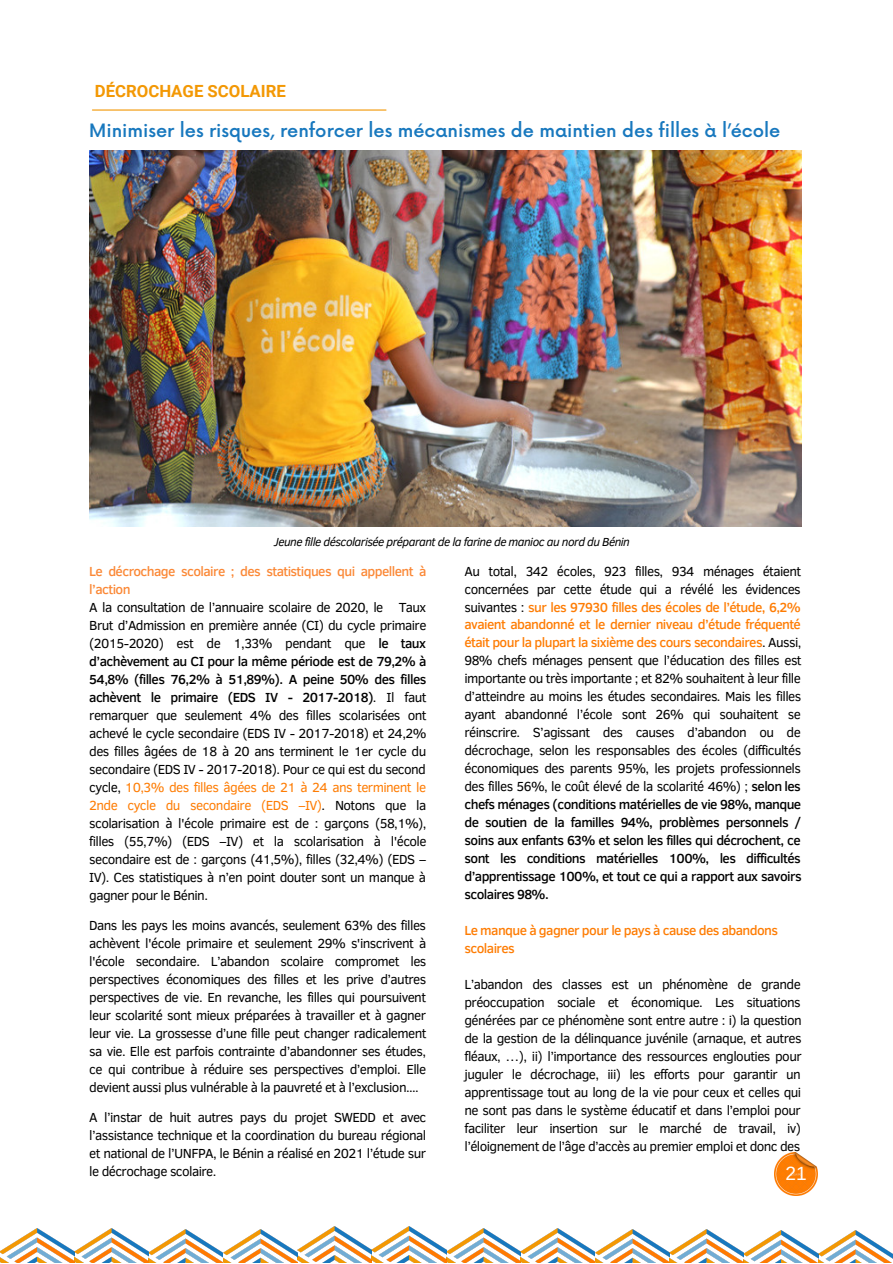
<style>
.page{position:relative;width:893px;height:1264px;background:#fff}
.page>*{position:absolute;margin:0;border:0;box-sizing:border-box;transform-origin:0 0}
.t1{font:19.05px "Arimo";color:#fff}
.t2{font:500 18px "Now";color:#1878be}
.t3{font:700 16.8px "Roboto";color:#f39804}
.t4{font:13.5px/18px "Clear Sans";letter-spacing:-.045em;color:#000;text-align:justify}
.t5{font:500 13.5px/18px "Clear Sans";letter-spacing:-.045em;color:#fb8836}
.t6{font:500 13.5px/18px "Clear Sans";letter-spacing:-.045em;color:#fe7c03}
.t7{font:italic 12px "Clear Sans";letter-spacing:-.045em;color:#000}
.s1{font-weight:500}
.s2{color:#fe7c03}
.s3{font-weight:500;color:#fe7c03}
</style>
<div class="page">
<img style="left:89px;top:151px;width:712px;height:375px">
<hr style="left:92px;top:109px;width:294px;height:2px;background:#f39804">
<img style="left:0;top:1228px;width:297px;height:34px">
<img style="left:297px;top:1226px;width:149px;height:36px">
<img style="left:446px;top:1228px;width:446px;height:34px">
<img style="left:774px;top:1152px;width:43px;height:43px">
<p class="t3" style="left:95px;top:81px;width:193px">DÉCROCHAGE SCOLAIRE</p>
<p class="t2" style="left:89px;top:121px;width:692px">Minimiser les risques, renforcer les mécanismes de maintien des filles à l’école</p>
<p class="t7" style="left:274px;top:533px;width:357px">Jeune fille déscolarisée préparant de la farine de manioc au nord du Bénin</p>
<p class="t5" style="left:89px;top:562px;width:338px">Le décrochage scolaire ; des statistiques qui appellent à l’action</p>
<p class="t4" style="left:89px;top:598px;width:339px">A la consultation de l’annuaire scolaire de 2020, le Taux Brut d’Admission en première année (CI) du cycle primaire (2015-2020) est de 1,33% pendant que <span class="s1">le taux d’achèvement au CI pour la même période est de 79,2% à 54,8% (filles 76,2% à 51,89%). A peine 50% des filles achèvent le primaire (EDS IV - 2017-2018)</span>. Il faut remarquer que seulement 4% des filles scolarisées ont achevé le cycle secondaire (EDS IV - 2017-2018) et 24,2% des filles âgées de 18 à 20 ans terminent le 1er cycle du secondaire (EDS IV - 2017-2018). Pour ce qui est du second cycle, <span class="s2">10,3% des filles âgées de 21 à 24 ans terminent le 2nde cycle du secondaire (EDS –IV)</span>. Notons que la scolarisation à l'école primaire est de : garçons (58,1%), filles (55,7%) (EDS –IV) et la scolarisation à l'école secondaire est de : garçons (41,5%), filles (32,4%) (EDS – IV). Ces statistiques à n’en point douter sont un manque à gagner pour le Bénin.</p>
<p class="t4" style="left:89px;top:915px;width:339px">Dans les pays les moins avancés, seulement 63% des filles achèvent l'école primaire et seulement 29% s'inscrivent à l'école secondaire. L’abandon scolaire compromet les perspectives économiques des filles et les prive d’autres perspectives de vie. En revanche, les filles qui poursuivent leur scolarité sont mieux préparées à travailler et à gagner leur vie. La grossesse d’une fille peut changer radicalement sa vie. Elle est parfois contrainte d’abandonner ses études, ce qui contribue à réduire ses perspectives d’emploi. Elle devient aussi plus vulnérable à la pauvreté et à l’exclusion....</p>
<p class="t4" style="left:89px;top:1107px;width:338px">A l’instar de huit autres pays du projet SWEDD et avec l’assistance technique et la coordination du bureau régional et national de l’UNFPA, le Bénin a réalisé en 2021 l’étude sur le décrochage scolaire.</p>
<p class="t4" style="left:464px;top:561px;width:339px">Au total, 342 écoles, 923 filles, 934 ménages étaient concernées par cette étude qui a révélé les évidences suivantes : <span class="s3">sur les 97930 filles des écoles de l’étude, 6,2% avaient abandonné et le dernier niveau d’étude fréquenté était pour la plupart la sixième des cours secondaires</span>. Aussi, 98% chefs ménages pensent que l’éducation des filles est importante ou très importante ; et 82% souhaitent à leur fille d’atteindre au moins les études secondaires. Mais les filles ayant abandonné l’école sont 26% qui souhaitent se réinscrire. S’agissant des causes d’abandon ou de décrochage, selon les responsables des écoles (difficultés économiques des parents 95%, les projets professionnels des filles 56%, le coût élevé de la scolarité 46%) ; <span class="s1">selon les chefs ménages (conditions matérielles de vie 98%, manque de soutien de la familles 94%, problèmes personnels / soins aux enfants 63% et selon les filles qui décrochent, ce sont les conditions matérielles 100%, les difficultés d’apprentissage 100%, et tout ce qui a rapport aux savoirs scolaires 98%.</span></p>
<p class="t6" style="left:464px;top:921px;width:315px">Le manque à gagner pour le pays à cause des abandons scolaires</p>
<p class="t4" style="left:464px;top:974px;width:339px">L’abandon des classes est un phénomène de grande préoccupation sociale et économique. Les situations générées par ce phénomène sont entre autre : i) la question de la gestion de la délinquance juvénile (arnaque, et autres fléaux, …), ii) l’importance des ressources englouties pour juguler le décrochage, iii) les efforts pour garantir un apprentissage tout au long de la vie pour ceux et celles qui ne sont pas dans le système éducatif et dans l’emploi pour faciliter leur insertion sur le marché de travail, iv) l’éloignement de l’âge d’accès au premier emploi et donc des</p>
<p class="t1" style="left:785px;top:1162px;width:23px">21</p>
</div>
